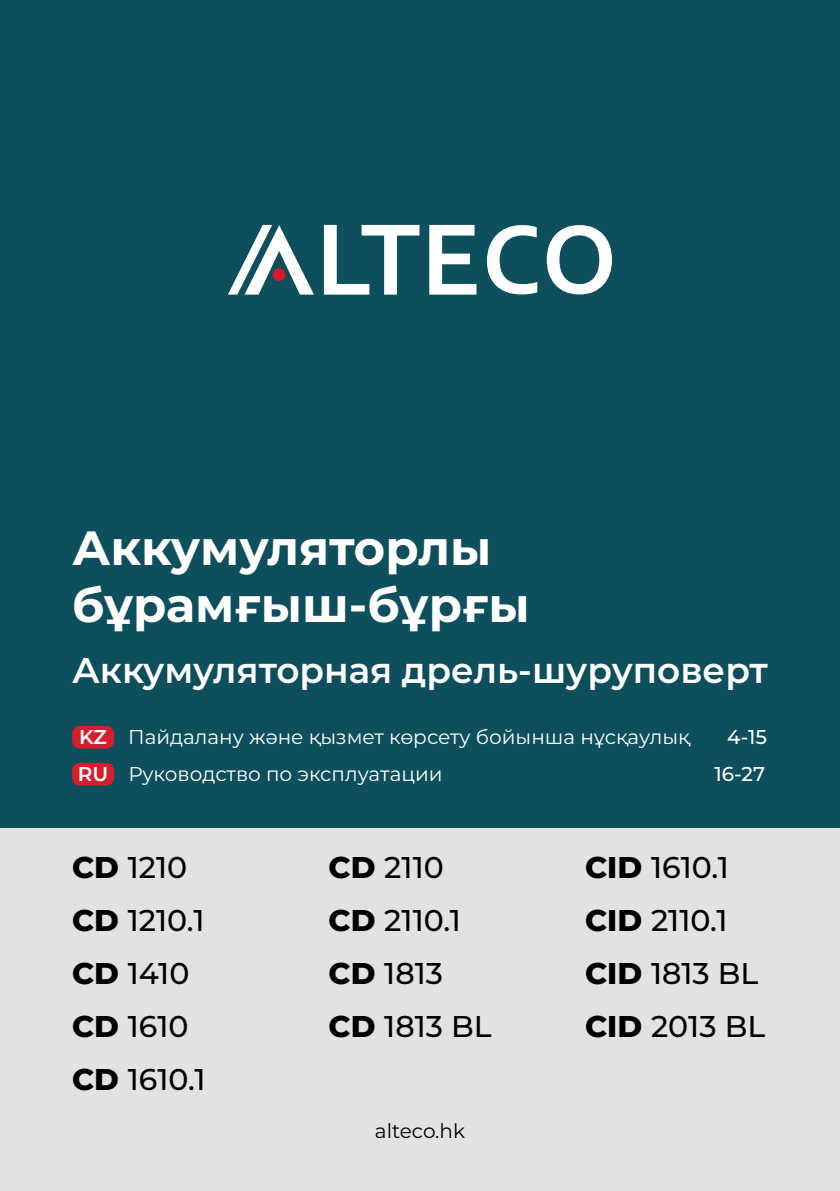
<style>
.page{position:relative;width:840px;height:1191px;background:#fff}
.page>*{position:absolute;margin:0;border:0;box-sizing:border-box;transform-origin:0 0}
.t1{font:700 48px/57.6px "Montserrat";color:#fff}
.t2{font:600 35.8px "Montserrat";color:#fff}
.t3{font:500 30px/53px "Montserrat";color:#000}
.t4{font:20px "Montserrat";color:#fff}
.t5{font:20px "Montserrat";color:#000}
.t6{font:500 20px "Montserrat";color:#fff}
.s1{font-weight:600}
.s2{font-weight:800}
</style>
<div class="page">
<div style="left:0;top:0;width:839px;height:828px;background:#0d4f5c"></div>
<div style="left:0;top:828px;width:839px;height:363px;background:#e2e2e1"></div>
<svg style="left:228px;top:225px;width:383px;height:69px"></svg>
<div style="left:272px;top:268px;width:13px;height:13px;background:#d61827;border-radius:50%"></div>
<div style="left:72px;top:763px;width:42px;height:22px;background:#d61f2c;border-radius:8px"></div>
<div style="left:72px;top:726px;width:42px;height:22px;background:#d61f2c;border-radius:8px"></div>
<h1 class="t1" style="left:72px;top:517px;width:459px">Аккумуляторлы бұрамғыш-бұрғы</h1>
<p class="t2" style="left:72px;top:646px;width:697px">Аккумуляторная дрель-шуруповерт</p>
<p class="t4" style="left:79px;top:724px;width:612px"><span class="s1">KZ</span> Пайдалану және қызмет көрсету бойынша нұсқаулық</p>
<p class="t6" style="left:726px;top:724px;width:41px">4-15</p>
<p class="t4" style="left:78px;top:760px;width:366px"><span class="s1">RU</span> Руководство по эксплуатации</p>
<p class="t6" style="left:714px;top:760px;width:52px">16-27</p>
<p class="t3" style="left:72px;top:840px;width:135px"><span class="s2">CD</span> 1210<br><span class="s2">CD</span> 1210.1<br><span class="s2">CD</span> 1410<br><span class="s2">CD</span> 1610<br><span class="s2">CD</span> 1610.1</p>
<p class="t3" style="left:328px;top:840px;width:164px"><span class="s2">CD</span> 2110<br><span class="s2">CD</span> 2110.1<br><span class="s2">CD</span> 1813<br><span class="s2">CD</span> 1813 BL</p>
<p class="t3" style="left:585px;top:840px;width:181px"><span class="s2">CID</span> 1610.1<br><span class="s2">CID</span> 2110.1<br><span class="s2">CID</span> 1813 BL<br><span class="s2">CID</span> 2013 BL</p>
<p class="t5" style="left:374px;top:1117px;width:92px">alteco.hk</p>
</div>
